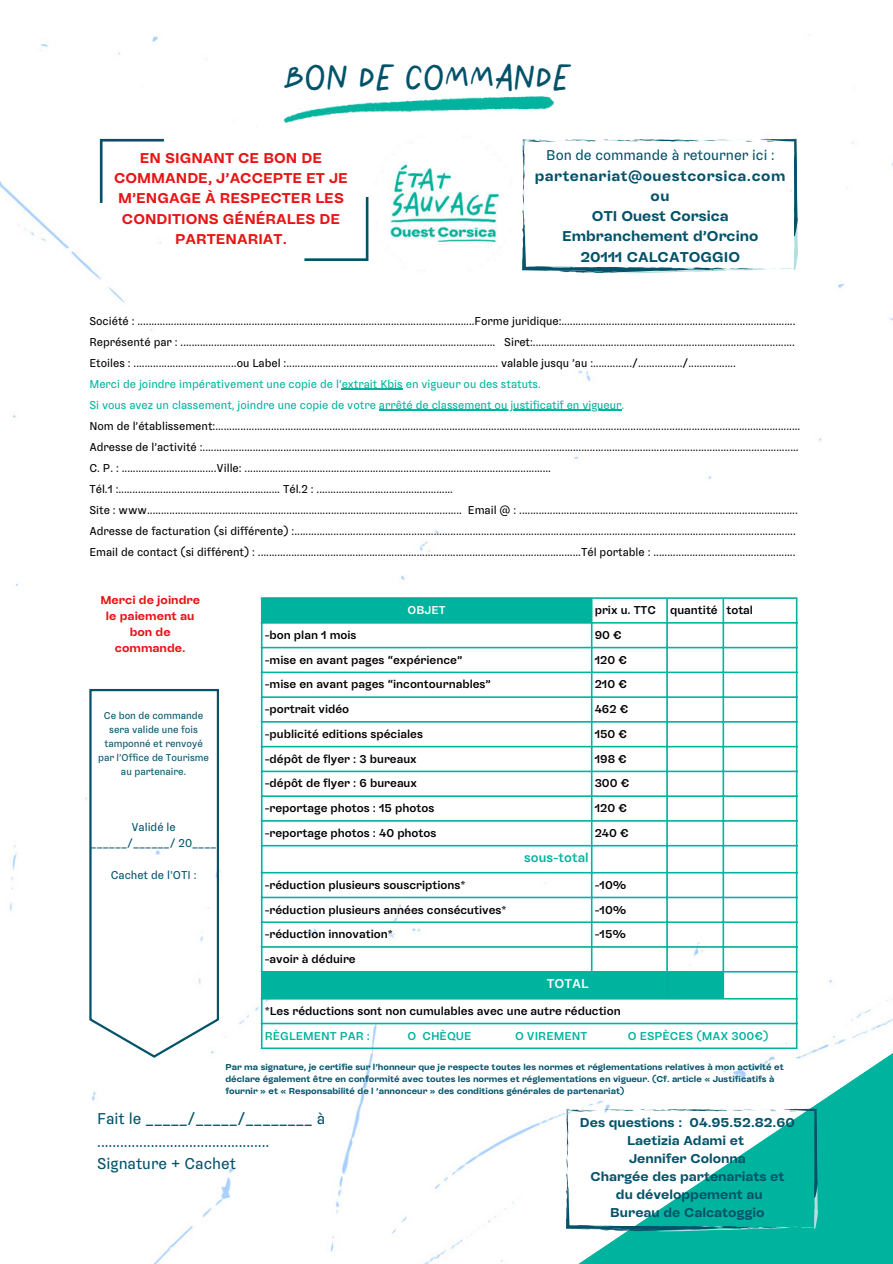
<style>
.page{position:relative;width:893px;height:1264px;background:#fff}
.page>*{position:absolute;margin:0;border:0;box-sizing:border-box;transform-origin:0 0}
.t1{font:33px "Ouest Corsica";color:#02526a}
.t2{font:16.5px/22.5px "Sombra";color:#02526a}
.t3{font:700 15px/20.2px "Sombra";color:#e81414;text-align:center}
.t4{font:700 15px/20.2px "Sombra";color:#02526a;text-align:center}
.t5{font:15px "Sombra";color:#02526a}
.t6{font:700 13.5px/18px "Sombra";color:#02526a;text-align:center}
.t7{font:500 13.5px "Sombra";color:#00b39e}
.t8{font:500 13.5px "Sombra";color:#fff}
.t9{font:12px/21px "Sombra";color:#000;text-align:justify}
.t10{font:500 12px "Sombra";color:#000}
.t11{font:12px/21px "Sombra";color:#00b39e}
.t12{font:500 12px "Sombra";color:#00b39e}
.t13{font:12px/16px "Sombra";color:#02526a;text-align:center}
.t14{font:700 12px/16px "Sombra";color:#e81414;text-align:center}
.t15{font:500 12px "Sombra";color:#fff}
.t16{font:10.5px/14px "Sombra";color:#02526a;text-align:center}
.t17{font:700 9px/12px "Sombra";color:#02526a}
</style>
<div class="page">
<img style="left:0;top:36px;width:892px;height:1227px">
<svg style="left:100px;top:139px;width:64px;height:64px"></svg>
<svg style="left:304px;top:197px;width:64px;height:64px"></svg>
<svg style="left:519px;top:925px;width:373px;height:338px"></svg>
<img style="left:372px;top:156px;width:143px;height:119px">
<svg style="left:522px;top:139px;width:276px;height:135px"></svg>
<svg style="left:89px;top:689px;width:130px;height:368px"></svg>
<img style="left:261px;top:63px;width:318px;height:93px">
<svg style="left:262px;top:599px;width:460px;height:398px"></svg>
<hr style="left:261px;top:599px;width:1px;height:448px;background:#00b39e">
<hr style="left:591px;top:599px;width:1px;height:398px;background:#00b39e">
<hr style="left:666px;top:599px;width:1px;height:398px;background:#00b39e">
<hr style="left:722px;top:599px;width:2px;height:398px;background:#00b39e">
<hr style="left:795px;top:599px;width:2px;height:448px;background:#00b39e">
<hr style="left:261px;top:597px;width:536px;height:2px;background:#00b39e">
<hr style="left:261px;top:622px;width:536px;height:1px;background:#00b39e">
<hr style="left:261px;top:646px;width:536px;height:2px;background:#00b39e">
<hr style="left:261px;top:671px;width:536px;height:2px;background:#00b39e">
<hr style="left:261px;top:696px;width:536px;height:2px;background:#00b39e">
<hr style="left:261px;top:721px;width:536px;height:1px;background:#00b39e">
<hr style="left:261px;top:745px;width:536px;height:2px;background:#00b39e">
<hr style="left:261px;top:770px;width:536px;height:2px;background:#00b39e">
<hr style="left:261px;top:795px;width:536px;height:2px;background:#00b39e">
<hr style="left:261px;top:820px;width:536px;height:1px;background:#00b39e">
<hr style="left:261px;top:844px;width:536px;height:2px;background:#00b39e">
<hr style="left:261px;top:871px;width:536px;height:2px;background:#00b39e">
<hr style="left:261px;top:896px;width:536px;height:2px;background:#00b39e">
<hr style="left:261px;top:921px;width:536px;height:2px;background:#00b39e">
<hr style="left:261px;top:946px;width:536px;height:1px;background:#00b39e">
<hr style="left:261px;top:970px;width:536px;height:2px;background:#00b39e">
<hr style="left:261px;top:997px;width:536px;height:2px;background:#00b39e">
<hr style="left:261px;top:1022px;width:536px;height:2px;background:#00b39e">
<hr style="left:261px;top:1047px;width:536px;height:2px;background:#00b39e">
<hr style="left:342px;top:388px;width:61px;height:1px;background:#00b39e">
<hr style="left:379px;top:409px;width:242px;height:1px;background:#00b39e">
<svg style="left:566px;top:1108px;width:251px;height:124px"></svg>
<h1 class="t1" style="left:283px;top:57px;width:290px">BON DE COMMANDE</h1>
<p class="t3" style="left:114px;top:146px;width:235px">EN SIGNANT CE BON DE<br>COMMANDE, J’ACCEPTE ET JE<br>M’ENGAGE À RESPECTER LES<br>CONDITIONS GÉNÉRALES DE<br>PARTENARIAT.</p>
<p class="t5" style="left:546px;top:144px;width:230px">Bon de commande à retourner ici :</p>
<p class="t4" style="left:534px;top:164px;width:252px">partenariat@ouestcorsica.com ou<br>OTI Ouest Corsica<br>Embranchement d’Orcino<br>20111 CALCATOGGIO</p>
<p class="t9" style="left:89px;top:309px;width:707px">Société : .........................................................................................................................Forme juridique:....................................................................................<br>Représenté par : ................................................................................................................. Siret:..............................................................................................<br>Etoiles : .....................................ou Label :............................................................................ valable jusqu ’au :............../................/.................</p>
<p class="t11" style="left:89px;top:372px;width:536px">Merci de joindre impérativement une copie de l’extrait Kbis en vigueur ou des statuts.<br>Si vous avez un classement, joindre une copie de votre arrêté de classement ou justificatif en vigueur.</p>
<p class="t9" style="left:89px;top:414px;width:712px;text-align:left">Nom de l’établissement:..................................................................................................................................................................................................................<br>Adresse de l’activité :......................................................................................................................................................................................................................<br>C. P. : ..................................Ville: ..............................................................................................................<br>Tél.1 :.......................................................... Tél.2 : .................................................<br>Site : www................................................................................................................. Email @ : ....................................................................................................<br>Adresse de facturation (si différente) :....................................................................................................................................................................................<br>Email de contact (si différent) : ....................................................................................................................Tél portable : ...................................................</p>
<p class="t14" style="left:100px;top:590px;width:101px">Merci de joindre le paiement au bon de commande.</p>
<p class="t16" style="left:98px;top:707px;width:112px">Ce bon de commande sera valide une fois tamponné et renvoyé par l’Office de Tourisme au partenaire.</p>
<p class="t13" style="left:91px;top:817px;width:127px">Validé le ______/______/ 20____</p>
<p class="t13" style="left:111px;top:865px;width:87px">Cachet de l'OTI :</p>
<p class="t15" style="left:407px;top:601px;width:40px">OBJET</p>
<p class="t10" style="left:594px;top:601px;width:160px">prix u. TTC quantité total</p>
<p class="t10" style="left:265px;top:625px;width:93px">-bon plan 1 mois</p>
<p class="t10" style="left:594px;top:625px;width:29px">90 €</p>
<p class="t10" style="left:265px;top:650px;width:199px">-mise en avant pages “expérience”</p>
<p class="t10" style="left:594px;top:650px;width:34px">120 €</p>
<p class="t10" style="left:265px;top:675px;width:228px">-mise en avant pages “incontournables”</p>
<p class="t10" style="left:594px;top:675px;width:34px">210 €</p>
<p class="t10" style="left:265px;top:700px;width:86px">-portrait vidéo</p>
<p class="t10" style="left:594px;top:700px;width:35px">462 €</p>
<p class="t10" style="left:265px;top:724px;width:160px">-publicité editions spéciales</p>
<p class="t10" style="left:594px;top:724px;width:34px">150 €</p>
<p class="t10" style="left:265px;top:749px;width:153px">-dépôt de flyer : 3 bureaux</p>
<p class="t10" style="left:594px;top:749px;width:34px">198 €</p>
<p class="t10" style="left:265px;top:774px;width:154px">-dépôt de flyer : 6 bureaux</p>
<p class="t10" style="left:594px;top:774px;width:36px">300 €</p>
<p class="t10" style="left:265px;top:799px;width:171px">-reportage photos : 15 photos</p>
<p class="t10" style="left:594px;top:799px;width:34px">120 €</p>
<p class="t10" style="left:265px;top:823px;width:173px">-reportage photos : 40 photos</p>
<p class="t10" style="left:594px;top:823px;width:36px">240 €</p>
<p class="t7" style="left:524px;top:846px;width:66px">sous-total</p>
<p class="t10" style="left:265px;top:875px;width:202px">-réduction plusieurs souscriptions*</p>
<p class="t10" style="left:594px;top:875px;width:33px">-10%</p>
<p class="t10" style="left:265px;top:900px;width:243px">-réduction plusieurs années consécutives*</p>
<p class="t10" style="left:594px;top:900px;width:33px">-10%</p>
<p class="t10" style="left:265px;top:925px;width:130px">-réduction innovation*</p>
<p class="t10" style="left:594px;top:925px;width:33px">-15%</p>
<p class="t10" style="left:265px;top:949px;width:92px">-avoir à déduire</p>
<p class="t8" style="left:546px;top:972px;width:43px">TOTAL</p>
<p class="t10" style="left:265px;top:1001px;width:357px">*Les réductions sont non cumulables avec une autre réduction</p>
<p class="t12" style="left:265px;top:1026px;width:107px">RÈGLEMENT PAR :</p>
<p class="t12" style="left:407px;top:1026px;width:66px">O CHÈQUE</p>
<p class="t12" style="left:515px;top:1026px;width:74px">O VIREMENT</p>
<p class="t12" style="left:627px;top:1026px;width:142px">O ESPÈCES (MAX 300€)</p>
<p class="t17" style="left:225px;top:1059px;width:559px">Par ma signature, je certifie sur l’honneur que je respecte toutes les normes et réglementations relatives à mon activité et déclare également être en conformité avec toutes les normes et réglementations en vigueur. (Cf. article « Justificatifs à fournir » et « Responsabilité de l ’annonceur » des conditions générales de partenariat)</p>
<h2 class="t2" style="left:97px;top:1105px;width:229px">Fait le _____/_____/________ à .............................................<br>Signature + Cachet</h2>
<p class="t6" style="left:580px;top:1111px;width:216px">Des questions : 04.95.52.82.60<br>Laetizia Adami et<br>Jennifer Colonna<br>Chargée des partenariats et<br>du développement au<br>Bureau de Calcatoggio</p>
</div>
